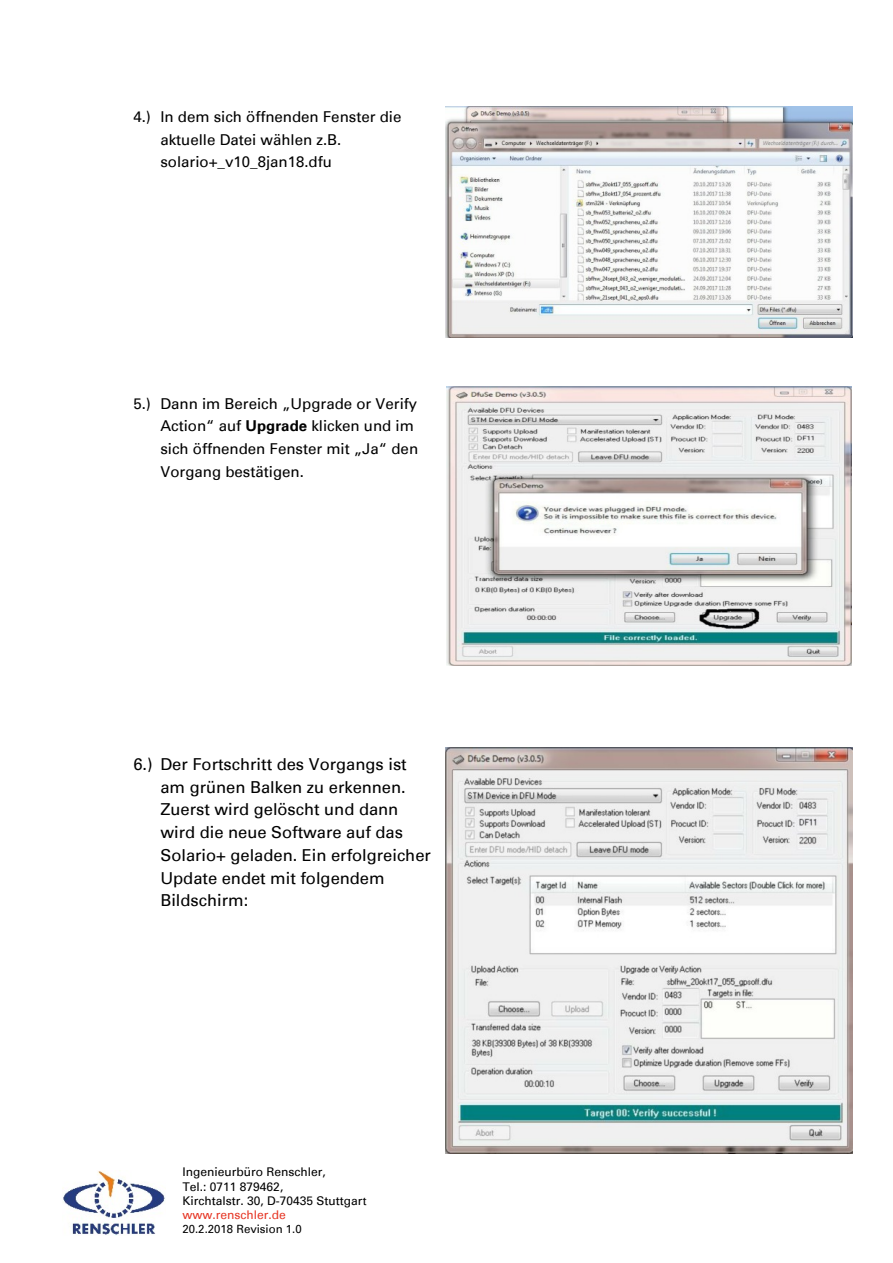
<style>
.page{position:relative;width:893px;height:1263px;background:#fff}
.page>*{position:absolute;margin:0;border:0;box-sizing:border-box;transform-origin:0 0}
.t1{font:16.5px/22.6px "Univers";color:#000}
.t2{font:15px/22.6px "Univers";color:#000}
.t3{font:12px/14.4px "Univers";color:#000}
.t4{font:11.4px "Univers";color:#000}
.s1{font-weight:700}
.s2{font-size:11.4px}
.s3{color:#e63726}
</style>
<div class="page">
<img style="left:446px;top:107px;width:406px;height:231px">
<img style="left:446px;top:386px;width:405px;height:279px">
<img style="left:446px;top:747px;width:406px;height:406px">
<img style="left:63px;top:1171px;width:102px;height:64px">
<p class="t2" style="left:160px;top:107px;width:242px;text-indent:-27px">4.) In dem sich öffnenden Fenster die aktuelle Datei wählen z.B. solario+_v10_8jan18.dfu</p>
<p class="t2" style="left:160px;top:393px;width:259px;text-indent:-27px">5.) Dann im Bereich „Upgrade or Verify<br>Action“ auf <span class="s1">Upgrade</span> klicken und im sich öffnenden Fenster mit „Ja“ den<br>Vorgang bestätigen.</p>
<p class="t1" style="left:160px;top:754px;width:272px;text-indent:-27px">6.) Der Fortschritt des Vorgangs ist am grünen Balken zu erkennen.<br>Zuerst wird gelöscht und dann wird die neue Software auf das<br>Solario+ geladen. Ein erfolgreicher<br>Update endet mit folgendem<br>Bildschirm:</p>
<p class="t3" style="left:182px;top:1166px;width:186px">Ingenieurbüro Renschler,<br>Tel.: 0711 879462,<br>Kirchtalstr. 30, D-70435 Stuttgar<span class="s2">t </span><span class="s3">www.renschler.de</span></p>
<p class="t4" style="left:182px;top:1225px;width:121px">20.2.2018 Revision 1.0</p>
</div>
